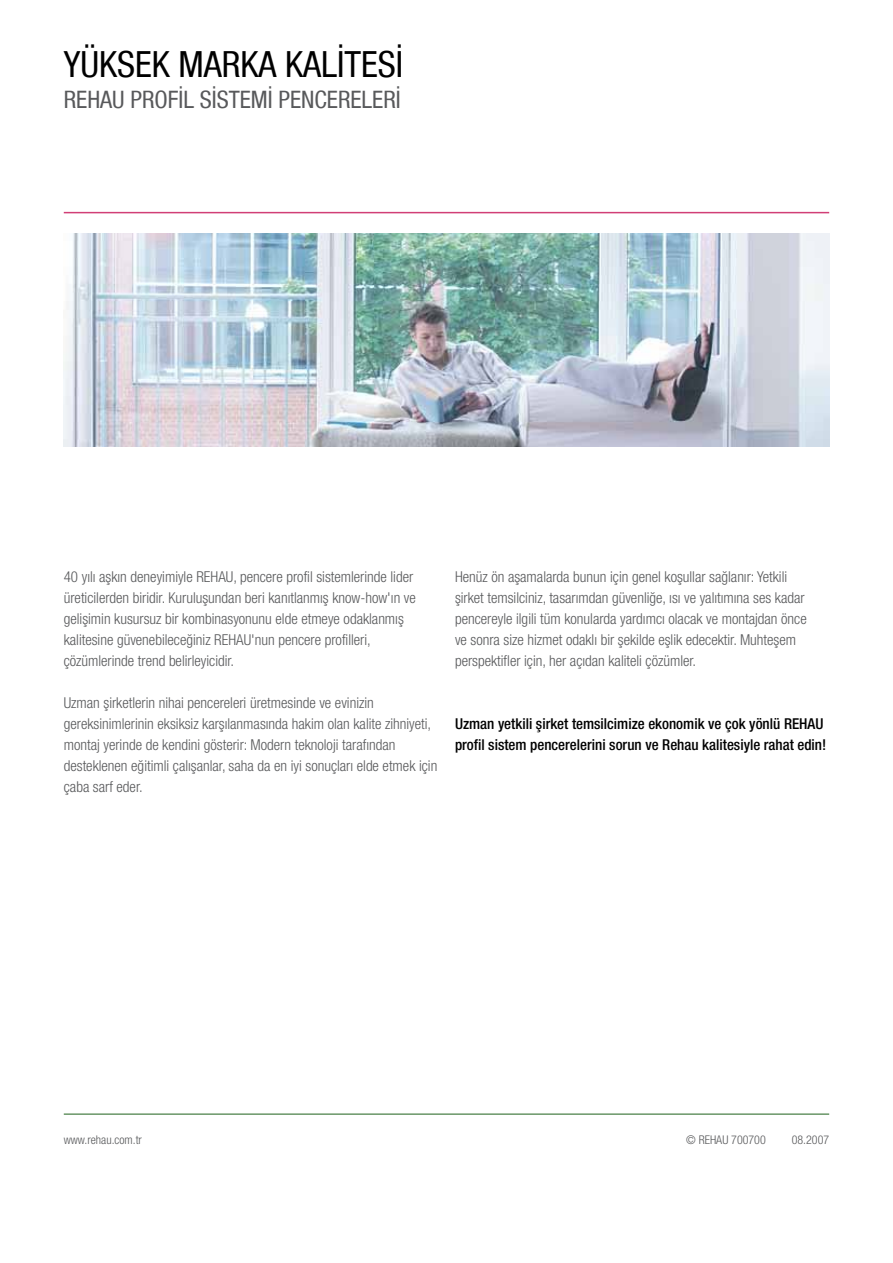
<style>
.page{position:relative;width:893px;height:1263px;background:#fff}
.page>*{position:absolute;margin:0;border:0;box-sizing:border-box;transform-origin:0 0}
.t1{font:condensed 36px "Helvetica Neue LT Com";color:#000}
.t2{font:condensed 24px "Helvetica Neue LT Com";color:#58595b}
.t3{font:300 condensed 15px/21px "Helvetica Neue LT Com";color:#58595b}
.t4{font:500 condensed 15px/21px "Helvetica Neue LT Com";color:#000}
.t5{font:300 condensed 12px "Helvetica Neue LT Com";color:#58595b}
</style>
<div class="page">
<hr style="left:64px;top:212px;width:765px;height:1px;background:#d13f76">
<hr style="left:64px;top:1113px;width:765px;height:2px;background:#699667">
<img style="left:64px;top:234px;width:765px;height:212px">
<h1 class="t1" style="left:64px;top:43px;width:341px">YÜKSEK MARKA KALITESI</h1>
<h2 class="t2" style="left:64px;top:86px;width:338px">REHAU PROFIL SISTEMI PENCERELERI</h2>
<p class="t3" style="left:64px;top:566px;width:354px">40 yılı aşkın deneyimiyle REHAU, pencere profil sistemlerinde lider üreticilerden biridir. Kuruluşundan beri kanıtlanmış know-how'ın ve gelişimin kusursuz bir kombinasyonunu elde etmeye odaklanmış kalitesine güvenebileceğiniz REHAU'nun pencere profilleri, çözümlerinde trend belirleyicidir.</p>
<p class="t3" style="left:64px;top:692px;width:375px">Uzman şirketlerin nihai pencereleri üretmesinde ve evinizin gereksinimlerinin eksiksiz karşılanmasında hakim olan kalite zihniyeti, montaj yerinde de kendini gösterir: Modern teknoloji tarafından desteklenen eğitimli çalışanlar, saha da en iyi sonuçları elde etmek için çaba sarf eder.</p>
<p class="t3" style="left:455px;top:566px;width:353px">Henüz ön aşamalarda bunun için genel koşullar sağlanır: Yetkili şirket temsilciniz, tasarımdan güvenliğe, ısı ve yalıtımına ses kadar pencereyle ilgili tüm konularda yardımcı olacak ve montajdan önce ve sonra size hizmet odaklı bir şekilde eşlik edecektir. Muhteşem perspektifler için, her açıdan kaliteli çözümler.</p>
<p class="t4" style="left:455px;top:713px;width:373px">Uzman yetkili şirket temsilcimize ekonomik ve çok yönlü REHAU profil sistem pencerelerini sorun ve Rehau kalitesiyle rahat edin!</p>
<p class="t5" style="left:64px;top:1133px;width:80px">www.rehau.com.tr</p>
<p class="t5" style="left:686px;top:1133px;width:81px">© REHAU 700700</p>
<p class="t5" style="left:792px;top:1133px;width:39px">08.2007</p>
</div>
